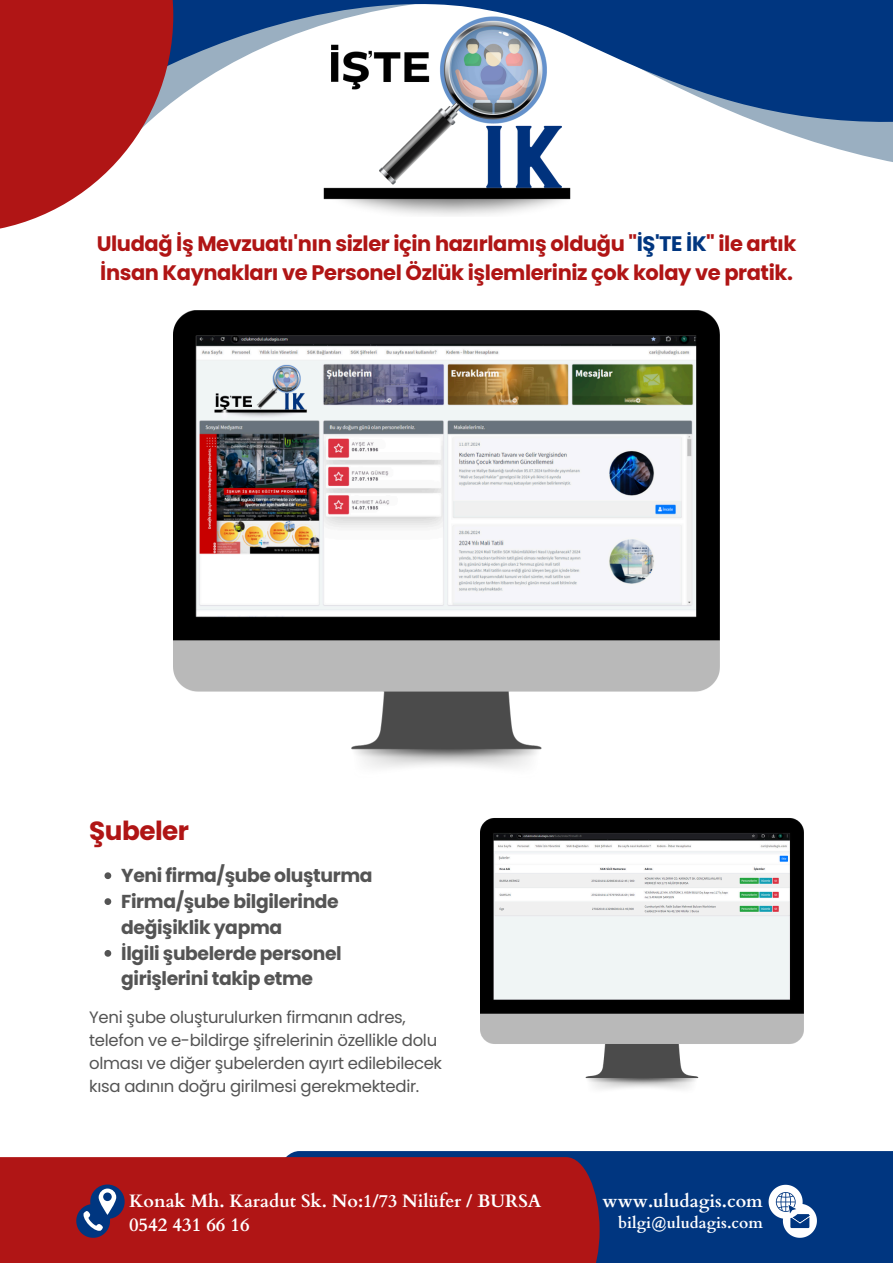
<style>
.page{position:relative;width:893px;height:1263px;background:#fff}
.page>*{position:absolute;margin:0;border:0;box-sizing:border-box;transform-origin:0 0}
.t1{font:700 26.25px "Poppins";letter-spacing:-.02em;color:#b01515}
.t2{font:700 21px/29.2px "Poppins";letter-spacing:-.02em;color:#b01515}
.t3{font:700 18.75px/25.9px "Poppins";letter-spacing:-.02em;color:#545454}
.t4{font:700 18.75px "Cardo";color:#fff}
.t5{font:700 18px "Cardo";color:#fff}
.t6{font:16.5px/23.1px "Poppins";letter-spacing:-.02em;color:#545454}
.t7{font:700 15.75px "Cardo";color:#fff}
.s1{color:#003680}
</style>
<div class="page">
<img style="left:173px;top:310px;width:546px;height:458px">
<img style="left:481px;top:818px;width:323px;height:271px">
<svg style="left:104px;top:872px;width:7px;height:7px"></svg>
<svg style="left:104px;top:898px;width:7px;height:7px"></svg>
<svg style="left:104px;top:950px;width:7px;height:7px"></svg>
<div style="left:286px;top:1151px;width:607px;height:112px;background:#003680"></div>
<div style="left:0;top:1157px;width:599px;height:106px;background:#b01515"></div>
<svg style="left:768px;top:1185px;width:48px;height:52px"></svg>
<svg style="left:76px;top:1204px;width:34px;height:34px"></svg>
<div style="left:90px;top:1184px;width:35px;height:35px;background:#003680;border-radius:50%"></div>
<svg style="left:99px;top:1188px;width:17px;height:27px"></svg>
<div style="left:103px;top:1192px;width:9px;height:9px;background:#003680;border-radius:50%"></div>
<svg style="left:779px;top:130px;width:114px;height:32px;fill:#9aafc1"></svg>
<svg style="left:173px;top:0;width:720px;height:130px;fill:#003680"></svg>
<svg style="left:0;top:0;width:173px;height:229px;fill:#b01515"></svg>
<img style="left:308px;top:15px;width:277px;height:201px">
<h2 class="t2" style="left:97px;top:229px;width:701px">Uludağ İş Mevzuatı'nın sizler için hazırlamış olduğu "<span class="s1">İŞ'TE İK</span>" ile artık<br>İnsan Kaynakları ve Personel Özlük işlemleriniz çok kolay ve pratik.</h2>
<p class="t1" style="left:89px;top:813px;width:101px">Şubeler</p>
<h1 class="t3" style="left:121px;top:862px;width:253px">Yeni firma/şube oluşturma</h1>
<p class="t3" style="left:121px;top:888px;width:219px">Firma/şube bilgilerinde değişiklik yapma</p>
<p class="t3" style="left:121px;top:940px;width:222px">İlgili şubelerde personel girişlerini takip etme</p>
<p class="t6" style="left:89px;top:1006px;width:354px">Yeni şube oluşturulurken firmanın adres, telefon ve e-bildirge şifrelerinin özellikle dolu olması ve diğer şubelerden ayırt edilebilecek kısa adının doğru girilmesi gerekmektedir.</p>
<p class="t5" style="left:129px;top:1189px;width:414px">Konak Mh. Karadut Sk. No:1/73 Nilüfer / BURSA</p>
<p class="t4" style="left:129px;top:1212px;width:122px">0542 431 66 16</p>
<p class="t5" style="left:602px;top:1189px;width:162px">www.uludagis.com</p>
<h5 class="t7" style="left:618px;top:1212px;width:146px">bilgi@uludagis.com</h5>
</div>
